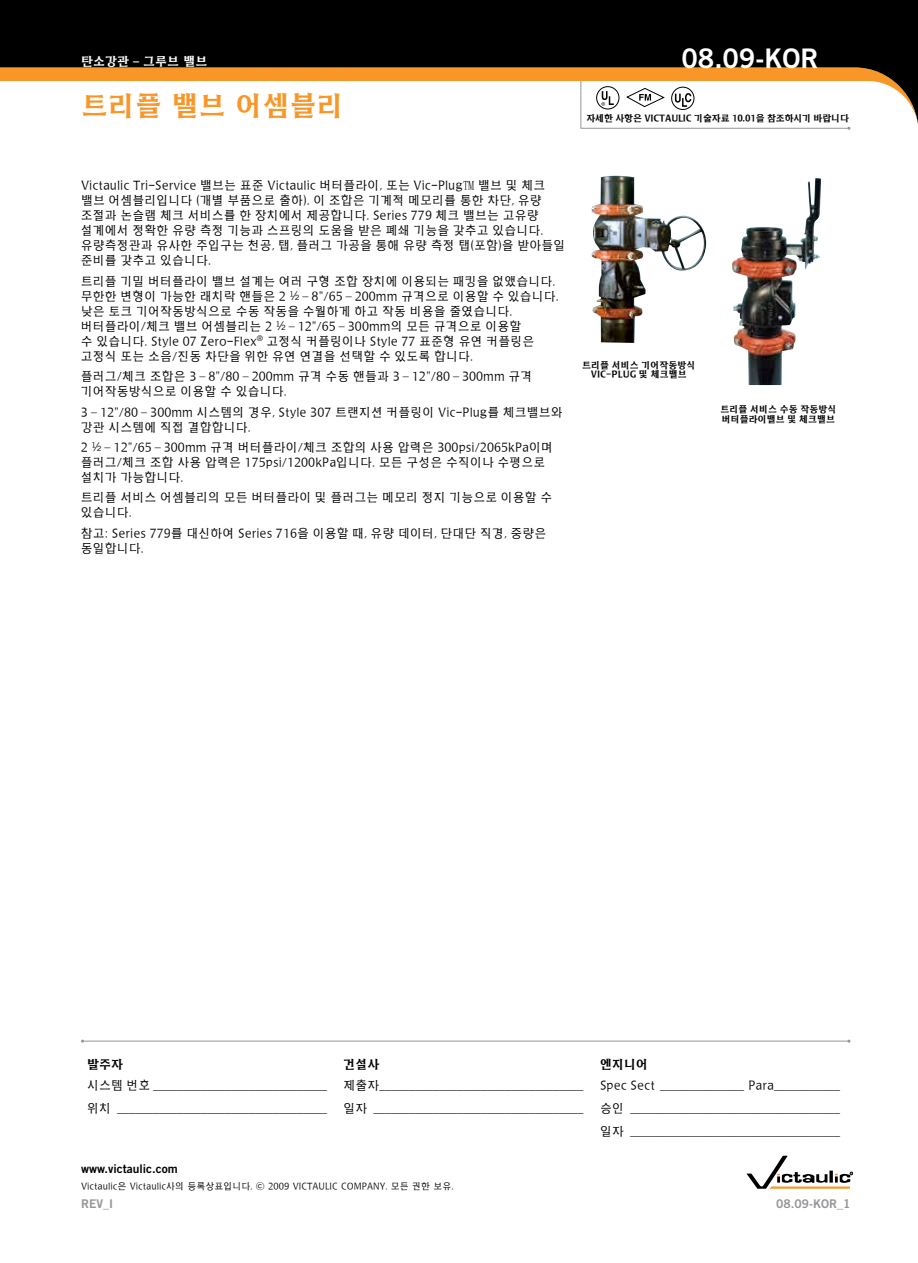
<style>
.page{position:relative;width:918px;height:1263px;background:#fff}
.page>*{position:absolute;margin:0;border:0;box-sizing:border-box;transform-origin:0 0}
.t1{font:700 27px "HY Buwha L";color:#f89728}
.t2{font:27px "Trade Gothic LT Std Bd 2";color:#fff}
.t3{font:300 12px/15px "HY Buwha L";color:#000}
.t4{font:12px "Trade Gothic LT Std Bd 2";color:#000}
.t5{font:12px "Trade Gothic LT Std Bd 2";color:#939598}
.t6{font:700 12px "HY Buwha L";color:#fff}
.t7{font:700 12px "HY Buwha L";color:#000}
.t8{font:300 9px "HY Buwha L";color:#000}
.t9{font:700 9px/9.8px "HY Buwha L";color:#000;text-align:center}
.t10{font:700 9px "HY Buwha L";letter-spacing:-.02em;color:#000}
.s1{font-family:"Trade Gothic LT Std Bd 2";font-weight:400}
.s2{font-family:"Trade Gothic LT Std"}
</style>
<div class="page">
<img style="left:591px;top:176px;width:116px;height:167px">
<svg style="left:0;top:0;width:918px;height:129px;fill:#000"></svg>
<svg style="left:747px;top:1156px;width:106px;height:33px"></svg>
<hr style="left:82px;top:1041px;width:767px;height:1px;background:#939598">
<svg style="left:580px;top:80px;width:270px;height:50px"></svg>
<img style="left:732px;top:178px;width:89px;height:207px">
<p class="t6" style="left:81px;top:55px;width:128px">탄소강관 <span class="s1">–</span> 그루브 밸브</p>
<h1 class="t2" style="left:681px;top:42px;width:139px">08.09-KOR</h1>
<h1 class="t1" style="left:81px;top:92px;width:264px">트리플 밸브 어셈블리</h1>
<p class="t10" style="left:586px;top:114px;width:264px">자세한 사항은 VICTAULIC 기술자료 10.01을 참조하시기 바랍니다</p>
<p class="t3" style="left:81px;top:178px;width:486px">Victaulic Tri-Service 밸브는 표준 Victaulic 버터플라이, 또는 Vic-Plug™ 밸브 및 체크 밸브 어셈블리입니다 (개별 부품으로 출하). 이 조합은 기계적 메모리를 통한 차단, 유량 조절과 논슬램 체크 서비스를 한 장치에서 제공합니다. Series 779 체크 밸브는 고유량 설계에서 정확한 유량 측정 기능과 스프링의 도움을 받은 폐쇄 기능을 갖추고 있습니다. 유량측정관과 유사한 주입구는 천공, 탭, 플러그 가공을 통해 유량 측정 탭(포함)을 받아들일 준비를 갖추고 있습니다.</p>
<p class="t3" style="left:81px;top:274px;width:479px">트리플 기밀 버터플라이 밸브 설계는 여러 구형 조합 장치에 이용되는 패킹을 없앴습니다. 무한한 변형이 가능한 래치락 핸들은 2 <span class="s2">1/2 –</span> 8"/65 <span class="s2">–</span> 200mm 규격으로 이용할 수 있습니다. 낮은 토크 기어작동방식으로 수동 작동을 수월하게 하고 작동 비용을 줄였습니다. 버터플라이/체크 밸브 어셈블리는 2 <span class="s2">1/2 –</span> 12"/65 <span class="s2">–</span> 300mm의 모든 규격으로 이용할<br>수 있습니다. Style 07 Zero-Flex<sup>®</sup> 고정식 커플링이나 Style 77 표준형 유연 커플링은 고정식 또는 소음/진동 차단을 위한 유연 연결을 선택할 수 있도록 합니다.</p>
<p class="t3" style="left:81px;top:369px;width:453px">플러그/체크 조합은 3 <span class="s2">–</span> 8"/80 <span class="s2">–</span> 200mm 규격 수동 핸들과 3 <span class="s2">–</span> 12"/80 <span class="s2">–</span> 300mm 규격 기어작동방식으로 이용할 수 있습니다.</p>
<p class="t3" style="left:81px;top:405px;width:483px">3 <span class="s2">–</span> 12"/80 <span class="s2">–</span> 300mm 시스템의 경우, Style 307 트랜지션 커플링이 Vic-Plug를 체크밸브와 강관 시스템에 직접 결합합니다.</p>
<p class="t3" style="left:81px;top:440px;width:474px">2 <span class="s2">1/2 –</span> 12"/65 <span class="s2">–</span> 300mm 규격 버터플라이/체크 조합의 사용 압력은 300psi/2065kPa이며 플러그/체크 조합 사용 압력은 175psi/1200kPa입니다. 모든 구성은 수직이나 수평으로 설치가 가능합니다.</p>
<p class="t3" style="left:81px;top:490px;width:473px">트리플 서비스 어셈블리의 모든 버터플라이 및 플러그는 메모리 정지 기능으로 이용할 수 있습니다.</p>
<p class="t3" style="left:81px;top:526px;width:467px">참고: Series 779를 대신하여 Series 716을 이용할 때, 유량 데이터, 단대단 직경, 중량은 동일합니다.</p>
<p class="t9" style="left:582px;top:360px;width:115px">트리플 서비스 기어작동방식<br>VIC-PLUG 및 체크밸브</p>
<p class="t9" style="left:720px;top:405px;width:118px;text-align:left">트리플 서비스 수동 작동방식 버터플라이밸브 및 체크밸브</p>
<p class="t7" style="left:87px;top:1058px;width:37px">발주자</p>
<p class="t7" style="left:344px;top:1058px;width:37px">건설사</p>
<p class="t7" style="left:600px;top:1058px;width:49px">엔지니어</p>
<p class="t3" style="left:87px;top:1078px;width:241px">시스템 번호 _____________________________</p>
<p class="t3" style="left:344px;top:1078px;width:241px">제출자__________________________________</p>
<p class="t3" style="left:600px;top:1078px;width:241px">Spec Sect ______________ Para___________</p>
<p class="t3" style="left:87px;top:1101px;width:241px">위치 ___________________________________</p>
<p class="t3" style="left:344px;top:1101px;width:241px">일자 ___________________________________</p>
<p class="t3" style="left:600px;top:1097px;width:241px;line-height:22.6px">승인 ___________________________________ 일자 ___________________________________</p>
<p class="t4" style="left:81px;top:1161px;width:98px">www.victaulic.com</p>
<p class="t8" style="left:81px;top:1182px;width:374px">Victaulic은 Victaulic사의 등록상표입니다. © 2009 VICTAULIC COMPANY. 모든 권한 보유.</p>
<p class="t5" style="left:81px;top:1197px;width:34px">REV_I</p>
<p class="t5" style="left:776px;top:1197px;width:76px">08.09-KOR_1</p>
</div>
